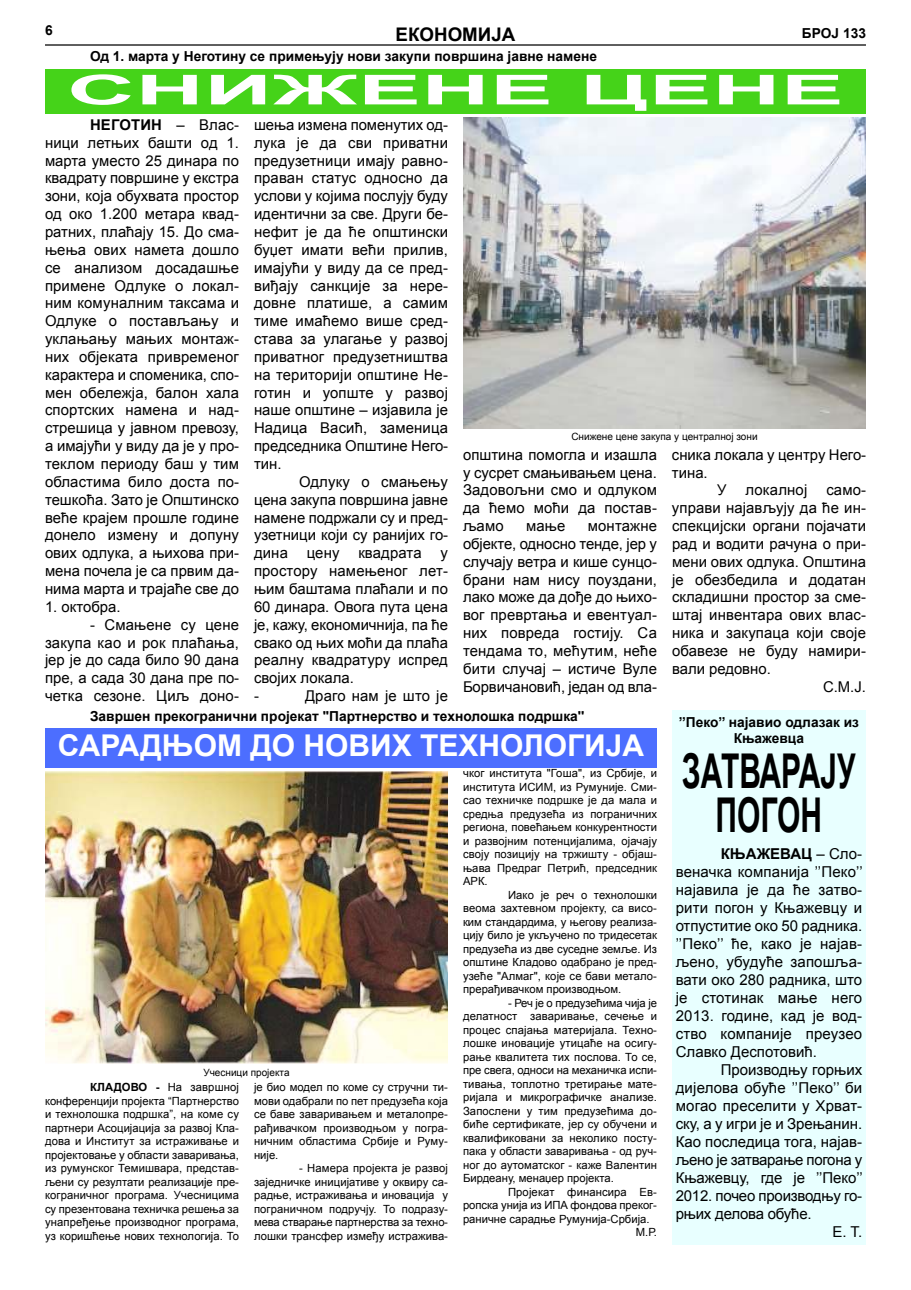
<style>
.page{position:relative;width:911px;height:1290px;background:#fff}
.page>*{position:absolute;margin:0;border:0;box-sizing:border-box;transform-origin:0 0}
.t1{font:700 48px/43.8px "Arial";color:#000;text-align:center;scale:.62 1}
.t2{font:700 41.25px "Arial";color:#fff;scale:2.3 1}
.t3{font:700 30px "Arial";color:#fff}
.t4{font:700 18.75px "Arial";color:#000}
.t5{font:15px/18px "Arial";color:#000;text-align:justify}
.t6{font:15px "Arial";letter-spacing:-.02em;color:#000}
.t7{font:14.88px/17.9px "Arial";color:#000;text-align:justify}
.t8{font:700 13.75px/16.2px "Arial";color:#000;text-align:center}
.t9{font:11.25px/13.5px "Arial";letter-spacing:.01em;color:#000;text-align:justify}
.t10{font:11.25px "Arial";letter-spacing:-.01em;color:#000}
.t11{font:10px "Arial";color:#000}
.s1{font-weight:700}
</style>
<div class="page">
<hr style="left:45px;top:44px;width:821px;height:2px;background:#000">
<div style="left:45px;top:69px;width:821px;height:44px;background:#45d319"></div>
<img style="left:463px;top:118px;width:403px;height:311px">
<div style="left:45px;top:728px;width:612px;height:40px;background:#4c6eff"></div>
<img style="left:45px;top:771px;width:403px;height:292px">
<div style="left:672px;top:711px;width:194px;height:534px;background:#e8ffff"></div>
<p class="t8" style="left:45px;top:23px;width:9px">6</p>
<p class="t4" style="left:395px;top:27px;width:121px">ЕКОНОМИЈА</p>
<p class="t8" style="left:802px;top:26px;width:65px">БРОЈ 133</p>
<p class="t8" style="left:90px;top:50px;width:508px">Од 1. марта у Неготину се примењују нови закупи површина јавне намене</p>
<h2 class="t2" style="left:67px;top:74px;width:339px">СНИЖЕНЕ ЦЕНЕ</h2>
<p class="t7" style="left:45px;top:117px;width:195px;text-indent:45px"><span class="s1">НЕГОТИН</span> – Влас&shy;ници летњих башти од 1. марта уместо 25 динара по квадрату површине у екстра зони, која обухвата простор од око 1.200 метара квад&shy;ратних, плаћају 15. До сма&shy;њења ових намета дошло се анализом досадашње примене Одлуке о локал&shy;ним комуналним таксама и Одлуке о постављању и уклањању мањих монтаж&shy;них објеката привременог карактера и споменика, спо&shy;мен обележја, балон хала спортских намена и над&shy;стрешица у јавном превозу, а имајући у виду да је у про&shy;теклом периоду баш у тим областима било доста по&shy;тешкоћа. Зато је Општинско веће крајем прошле године донело измену и допуну ових одлука, а њихова при&shy;мена почела је са првим да&shy;нима марта и трајаће све до</p>
<p class="t7" style="left:45px;top:599px;width:77px">1. октобра.</p>
<p class="t7" style="left:45px;top:617px;width:195px;text-indent:45px">- Смањене су цене закупа као и рок плаћања, јер је до сада било 90 дана пре, а сада 30 дана пре по&shy;четка сезоне. Циљ доно-</p>
<p class="t7" style="left:254px;top:117px;width:195px">шења измена поменутих од&shy;лука је да сви приватни предузетници имају равно&shy;праван статус односно да услови у којима послују буду идентични за све. Други бе&shy;нефит је да ће општински буџет имати већи прилив, имајући у виду да се пред&shy;виђају санкције за нере&shy;довне платише, а самим тиме имаћемо више сред&shy;става за улагање у развој приватног предузетништва на територији општине Не&shy;готин и уопште у развој наше општине – изјавила је Надица Васић, заменица председника Општине Него&shy;тин.</p>
<p class="t7" style="left:254px;top:474px;width:195px;text-indent:45px">Одлуку о смањењу цена закупа површина јавне намене подржали су и пред&shy;узетници који су ранијих го&shy;дина</p>
<p class="t7" style="left:307px;top:545px;width:34px">цену</p>
<p class="t7" style="left:358px;top:545px;width:65px">квадрата</p>
<p class="t7" style="left:254px;top:545px;width:195px;text-align:left;text-indent:186px">у простору намењеног лет&shy;њим баштама плаћали и по<br>60 динара. Овога пута цена је, кажу, економичнија, па ће свако од њих моћи да плаћа реалну квадратуру испред својих локала.<br>-</p>
<p class="t7" style="left:305px;top:688px;width:144px">Драго нам је што је</p>
<p class="t11" style="left:571px;top:432px;width:188px">Снижене цене закупа у централној зони</p>
<p class="t7" style="left:463px;top:447px;width:195px">општина помогла и изашла у сусрет смањивањем цена.<br>Задовољни смо и одлуком да ћемо моћи да постав&shy;љамо</p>
<p class="t7" style="left:463px;top:518px;width:195px;text-indent:125px">монтажне објекте, односно тенде, јер у случају ветра и кише сунцо&shy;брани нам нису поуздани, лако може да дође до њихо&shy;вог превртања и евентуал&shy;них повреда гостију. Са тендама то, мећутим, неће бити случај – истиче Вуле Борвичановић, један од вла-</p>
<p class="t7" style="left:526px;top:518px;width:41px">мање</p>
<p class="t7" style="left:672px;top:447px;width:195px">сника локала у центру Него-</p>
<p class="t7" style="left:672px;top:465px;width:37px">тина.</p>
<p class="t7" style="left:717px;top:482px;width:11px">У</p>
<p class="t7" style="left:745px;top:482px;width:63px">локалној</p>
<p class="t7" style="left:826px;top:482px;width:41px">само-</p>
<p class="t7" style="left:672px;top:500px;width:195px">управи најављују да ће ин-</p>
<p class="t7" style="left:672px;top:518px;width:195px">спекцијски органи појачати</p>
<p class="t7" style="left:672px;top:536px;width:195px">рад и водити рачуна о при-</p>
<p class="t7" style="left:672px;top:554px;width:195px">мени ових одлука. Општина</p>
<p class="t7" style="left:672px;top:572px;width:195px">је обезбедила и додатан</p>
<p class="t7" style="left:672px;top:590px;width:195px">складишни простор за сме-</p>
<p class="t7" style="left:672px;top:607px;width:195px">штај инвентара ових влас-</p>
<p class="t7" style="left:672px;top:625px;width:195px">ника и закупаца који своје</p>
<p class="t7" style="left:672px;top:643px;width:195px">обавезе не буду намири-</p>
<p class="t7" style="left:672px;top:661px;width:100px">вали редовно.</p>
<p class="t7" style="left:823px;top:679px;width:44px">С.М.Ј.</p>
<p class="t8" style="left:90px;top:709px;width:496px">Завршен прекогранични пројекат ''Партнерство и технолошка подршка''</p>
<h3 class="t3" style="left:58px;top:734px;width:588px">САРАДЊОМ ДО НОВИХ ТЕХНОЛОГИЈА</h3>
<p class="t11" style="left:203px;top:1069px;width:88px">Учесници пројекта</p>
<p class="t9" style="left:45px;top:1081px;width:195px;text-indent:45px"><span class="s1">КЛАДОВО -</span> На завршној конференцији пројекта “Партнерство и технолошка подршка”, на коме су партнери Асоцијација за развој Кла&shy;дова и Институт за истраживање и пројектовање у области заваривања, из румунског Темишвара, представ&shy;љени су резултати реализације пре&shy;кограничног програма. Учесницима су презентована техничка решења за унапређење производног програма, уз коришћење нових технологија. То</p>
<p class="t9" style="left:254px;top:1081px;width:195px">је био модел по коме су стручни ти&shy;мови одабрали по пет предузећа која се баве заваривањем и металопре&shy;рађивачком производњом у погра&shy;ничним областима Србије и Руму&shy;није.</p>
<p class="t9" style="left:254px;top:1162px;width:195px;text-indent:45px">- Намера пројекта је развој заједничке иницијативе у оквиру са&shy;радње, истраживања и иновација у пограничном подручју. То подразу&shy;мева стварање партнерства за техно&shy;лошки трансфер између истражива-</p>
<p class="t9" style="left:463px;top:767px;width:195px">чког института "Гоша", из Србије, и</p>
<p class="t9" style="left:463px;top:781px;width:195px">института ИСИМ, из Румуније. Сми-</p>
<p class="t9" style="left:463px;top:794px;width:195px">сао техничке подршке је да мала и</p>
<p class="t9" style="left:463px;top:808px;width:195px">средња предузећа из пограничних</p>
<p class="t9" style="left:463px;top:821px;width:195px">региона, повећањем конкурентности</p>
<p class="t9" style="left:463px;top:835px;width:195px">и развојним потенцијалима, ојачају</p>
<p class="t9" style="left:463px;top:848px;width:195px">своју позицију на тржишту - објаш-</p>
<p class="t9" style="left:463px;top:862px;width:195px">њава Предраг Петрић, председник</p>
<p class="t9" style="left:463px;top:875px;width:26px">АРК.</p>
<p class="t9" style="left:508px;top:889px;width:150px">Иако је реч о технолошки</p>
<p class="t9" style="left:463px;top:902px;width:195px">веома захтевном пројекту, са висо-</p>
<p class="t9" style="left:463px;top:916px;width:195px">ким стандардима, у његову реализа-</p>
<p class="t9" style="left:463px;top:929px;width:195px">цију било је укључено по тридесетак</p>
<p class="t9" style="left:463px;top:943px;width:195px">предузећа из две суседне земље. Из</p>
<p class="t9" style="left:463px;top:956px;width:195px">општине Кладово одабрано је пред-</p>
<p class="t9" style="left:463px;top:970px;width:195px">узеће "Алмаг", које се бави метало-</p>
<p class="t9" style="left:463px;top:983px;width:160px">прерађивачком производњом.</p>
<p class="t10" style="left:508px;top:998px;width:150px">- Реч је о предузећима чија је</p>
<p class="t9" style="left:463px;top:1010px;width:195px">делатност заваривање, сечење и</p>
<p class="t9" style="left:463px;top:1024px;width:195px">процес спајања материјала. Техно-</p>
<p class="t9" style="left:463px;top:1037px;width:195px">лошке иновације утицаће на осигу-</p>
<p class="t9" style="left:463px;top:1051px;width:195px">рање квалитета тих послова. То се,</p>
<p class="t9" style="left:463px;top:1064px;width:195px">пре свега, односи на механичка испи-</p>
<p class="t9" style="left:463px;top:1078px;width:195px">тивања, топлотно третирање мате-</p>
<p class="t9" style="left:463px;top:1091px;width:195px">ријала и микрографичке анализе.</p>
<p class="t9" style="left:463px;top:1105px;width:195px">Запослени у тим предузећима до-</p>
<p class="t9" style="left:463px;top:1118px;width:195px">биће сертификате, јер су обучени и</p>
<p class="t9" style="left:463px;top:1132px;width:195px">квалификовани за неколико посту-</p>
<p class="t9" style="left:463px;top:1145px;width:195px">пака у области заваривања - од руч-</p>
<p class="t9" style="left:463px;top:1159px;width:195px">ног до аутоматског - каже Валентин</p>
<p class="t9" style="left:463px;top:1172px;width:152px">Бирдеану, менаџер пројекта.</p>
<p class="t9" style="left:508px;top:1186px;width:150px">Пројекат финансира Ев-</p>
<p class="t9" style="left:463px;top:1199px;width:195px">ропска унија из ИПА фондова преког-</p>
<p class="t9" style="left:463px;top:1213px;width:188px">раничне сарадње Румунија-Србија.</p>
<p class="t9" style="left:635px;top:1226px;width:23px">М.Р.</p>
<p class="t8" style="left:679px;top:715px;width:182px">’’Пеко’’ најавио одлазак из<br>Књажевца</p>
<h1 class="t1" style="left:682px;top:754px;width:281px">ЗАТВАРАЈУ<br>ПОГОН</h1>
<p class="t5" style="left:675px;top:846px;width:188px;text-indent:45px"><span class="s1">КЊАЖЕВАЦ</span> – Сло&shy;веначка компанија ’’Пеко’’ најавила је да ће затво&shy;рити погон у Књажевцу и отпуститие око 50 радника. ’’Пеко’’ ће, како је најав&shy;љено, убудуће запошља&shy;вати око 280 радника, што је стотинак мање него 2013. године, кад је вод&shy;ство компаније преузео Славко Деспотовић.</p>
<p class="t5" style="left:720px;top:1062px;width:143px">Производњу горњих</p>
<p class="t5" style="left:675px;top:1080px;width:188px">дијелова обуће ’’Пеко’’ би</p>
<p class="t5" style="left:675px;top:1098px;width:188px">могао преселити у Хрват-</p>
<p class="t5" style="left:675px;top:1116px;width:188px">ску, а у игри је и Зрењанин.</p>
<p class="t5" style="left:675px;top:1134px;width:188px">Као последица тога, најав-</p>
<p class="t6" style="left:675px;top:1154px;width:188px">љено је затварање погона у</p>
<p class="t5" style="left:675px;top:1170px;width:188px">Књажевцу, где је ’’Пеко’’</p>
<p class="t5" style="left:675px;top:1188px;width:188px">2012. почео производњу го-</p>
<p class="t5" style="left:675px;top:1206px;width:137px">рњих делова обуће.</p>
<p class="t5" style="left:832px;top:1224px;width:31px">Е. Т.</p>
</div>
